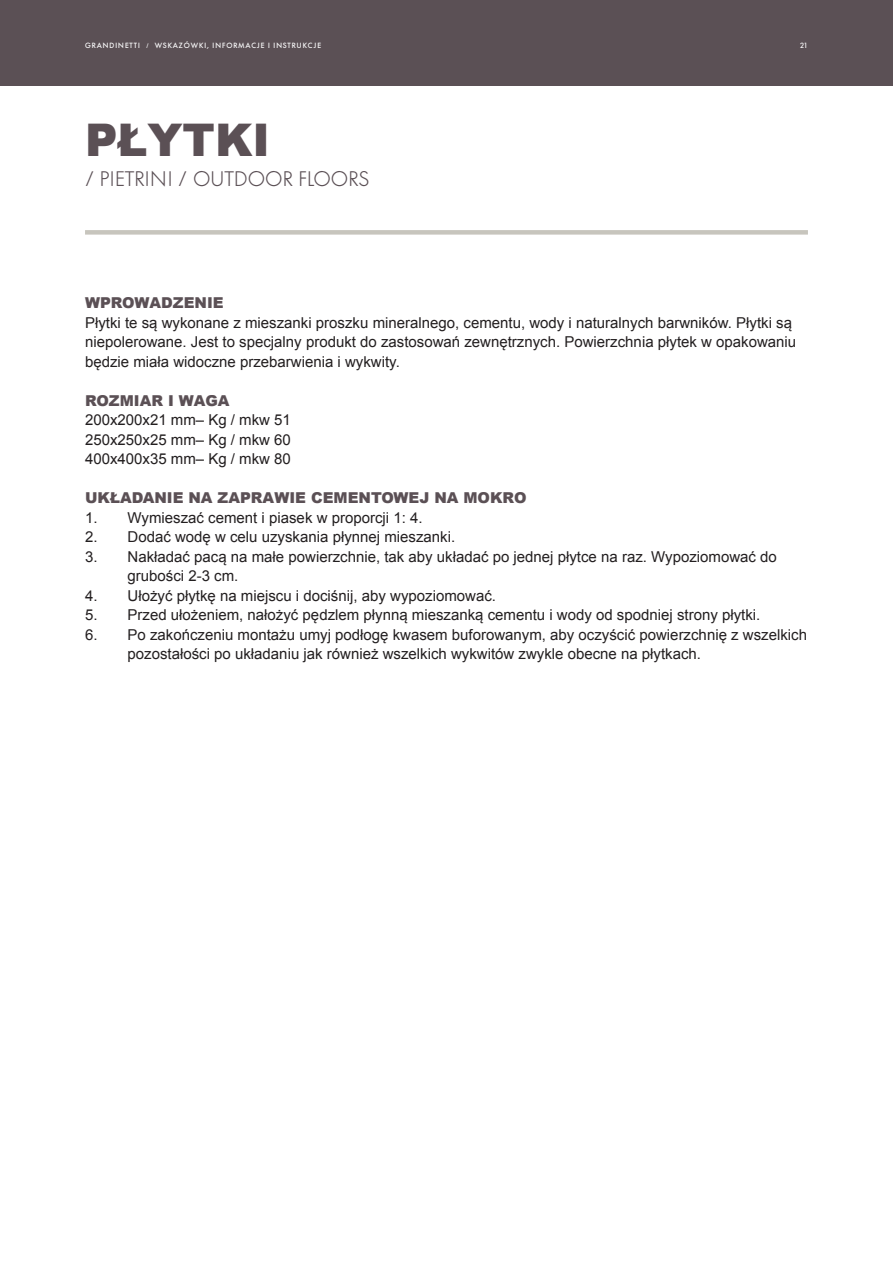
<style>
.page{position:relative;width:893px;height:1263px;background:#fff}
.page>*{position:absolute;margin:0;border:0;box-sizing:border-box;transform-origin:0 0}
.t1{font:900 45px "Arial";color:#5b5055}
.t2{font:300 21px "Futura BQ";color:#5b5055}
.t3{font:15px/19.5px "Arial";color:#231f20}
.t4{font:900 15px "Arial";color:#5b5055}
.t5{font:500 7.5px "Futura BQ";letter-spacing:.1em;color:#fff}
</style>
<div class="page">
<div style="left:0;top:0;width:893px;height:85px;background:#5b5055"></div>
<div style="left:85px;top:230px;width:723px;height:5px;background:#c7c5bd"></div>
<p class="t5" style="left:85px;top:41px;width:238px">GRANDINETTI / WSKAZÓWKI, INFORMACJE I INSTRUKCJE</p>
<p class="t5" style="left:800px;top:41px;width:9px">21</p>
<h1 class="t1" style="left:85px;top:107px;width:186px">PŁYTKI</h1>
<h2 class="t2" style="left:85px;top:166px;width:286px">/ PIETRINI / OUTDOOR FLOORS</h2>
<p class="t4" style="left:85px;top:292px;width:140px">WPROWADZENIE</p>
<p class="t3" style="left:85px;top:313px;width:713px">Płytki te są wykonane z mieszanki proszku mineralnego, cementu, wody i naturalnych barwników. Płytki są niepolerowane. Jest to specjalny produkt do zastosowań zewnętrznych. Powierzchnia płytek w opakowaniu będzie miała widoczne przebarwienia i wykwity.</p>
<p class="t4" style="left:85px;top:390px;width:146px">ROZMIAR I WAGA</p>
<p class="t3" style="left:85px;top:411px;width:207px;text-align:justify">200x200x21 mm– Kg / mkw 51<br>250x250x25 mm– Kg / mkw 60<br>400x400x35 mm– Kg / mkw 80</p>
<p class="t4" style="left:85px;top:487px;width:443px">UKŁADANIE NA ZAPRAWIE CEMENTOWEJ NA MOKRO</p>
<p class="t3" style="left:85px;top:508px;width:339px">1. Wymieszać cement i piasek w proporcji 1: 4.</p>
<p class="t3" style="left:85px;top:528px;width:372px">2. Dodać wodę w celu uzyskania płynnej mieszanki.</p>
<p class="t3" style="left:128px;top:547px;width:651px;text-indent:-43px">3. Nakładać pacą na małe powierzchnie, tak aby układać po jednej płytce na raz. Wypoziomować do grubości 2-3 cm.</p>
<p class="t3" style="left:85px;top:586px;width:412px">4. Ułożyć płytkę na miejscu i dociśnij, aby wypoziomować.</p>
<p class="t3" style="left:85px;top:606px;width:677px">5. Przed ułożeniem, nałożyć pędzlem płynną mieszanką cementu i wody od spodniej strony płytki.</p>
<p class="t3" style="left:128px;top:625px;width:681px;text-indent:-43px">6. Po zakończeniu montażu umyj podłogę kwasem buforowanym, aby oczyścić powierzchnię z wszelkich pozostałości po układaniu jak również wszelkich wykwitów zwykle obecne na płytkach.</p>
</div>
